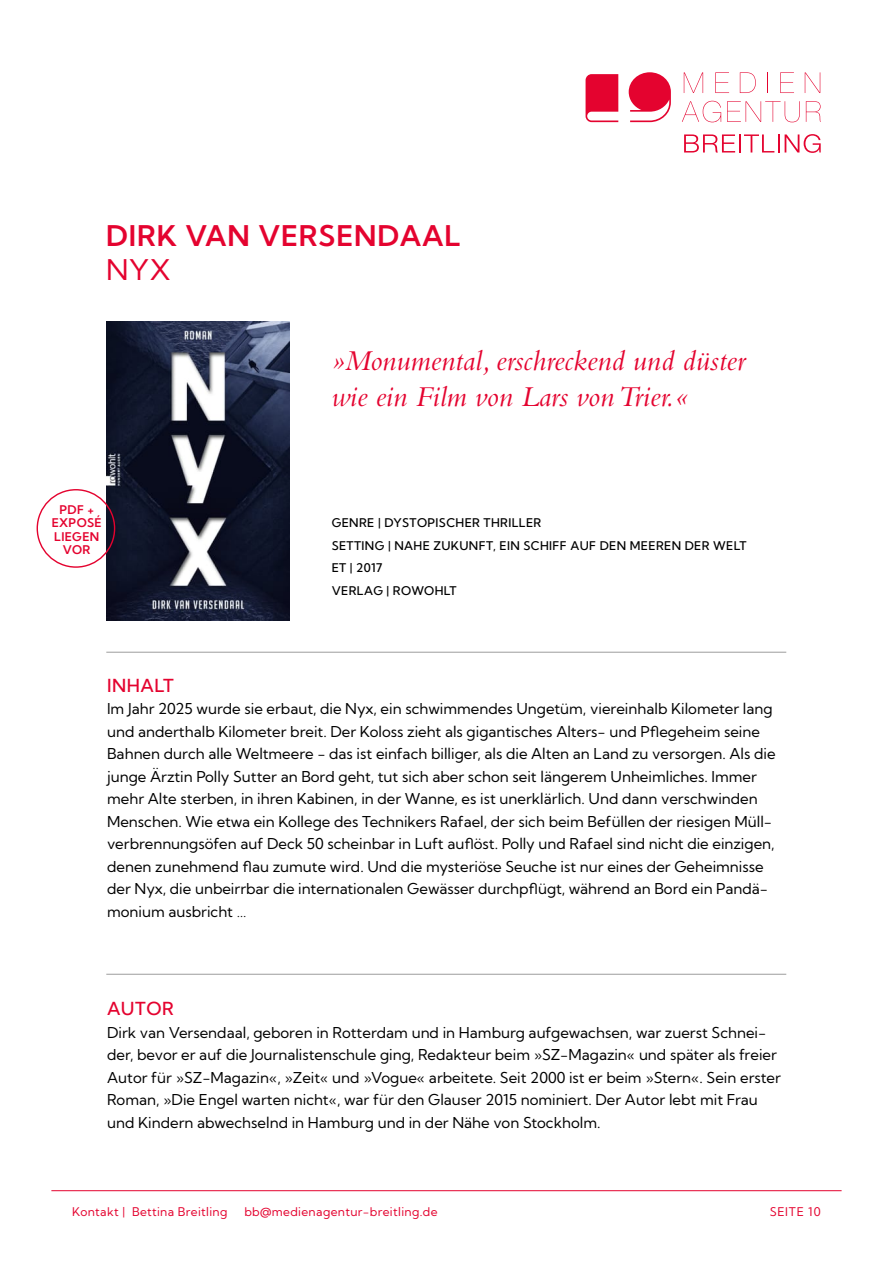
<style>
.page{position:relative;width:893px;height:1263px;background:#fff}
.page>*{position:absolute;margin:0;border:0;box-sizing:border-box;transform-origin:0 0}
.t1{font:italic 30px/36px "Bembo Std";color:#e4032f}
.t2{font:600 28.5px "Kumbh Sans";letter-spacing:.03em;color:#e4032f}
.t3{font:28.5px "Kumbh Sans";color:#e4032f}
.t4{font:500 18px "Kumbh Sans";letter-spacing:.03em;color:#e4032f}
.t5{font:15px/22.5px "Kumbh Sans";color:#000}
.t6{font:500 12px/22.5px "Kumbh Sans";letter-spacing:.03em;color:#000}
.t7{font:12px "Kumbh Sans";letter-spacing:.03em;color:#e4032f}
.t8{font:600 12px/13.5px "Kumbh Sans";letter-spacing:.03em;color:#e4032f;text-align:center}
</style>
<div class="page">
<hr style="left:51px;top:1190px;width:791px;height:1px;background:#e4032f">
<hr style="left:106px;top:652px;width:680px;height:1px;background:#9d9d9c">
<hr style="left:106px;top:974px;width:680px;height:1px;background:#9d9d9c">
<svg style="left:586px;top:74px;width:32px;height:48px"></svg>
<svg style="left:629px;top:72px;width:42px;height:50px"></svg>
<svg style="left:684px;top:72px;width:19px;height:21px"></svg>
<svg style="left:715px;top:72px;width:14px;height:21px"></svg>
<svg style="left:740px;top:72px;width:16px;height:21px"></svg>
<svg style="left:767px;top:72px;width:1px;height:21px"></svg>
<svg style="left:780px;top:72px;width:14px;height:21px"></svg>
<svg style="left:805px;top:72px;width:15px;height:21px"></svg>
<svg style="left:682px;top:101px;width:39px;height:21px"></svg>
<svg style="left:727px;top:101px;width:73px;height:21px"></svg>
<svg style="left:806px;top:101px;width:15px;height:21px"></svg>
<svg style="left:684px;top:134px;width:95px;height:18px"></svg>
<svg style="left:785px;top:134px;width:36px;height:19px"></svg>
<img style="left:107px;top:321px;width:182px;height:299px">
<div style="left:37px;top:489px;width:78px;height:79px;border:1px solid #e4032f;border-radius:50%"></div>
<h2 class="t2" style="left:106px;top:218px;width:356px">DIRK VAN VERSENDAAL</h2>
<h2 class="t3" style="left:106px;top:252px;width:66px">NYX</h2>
<p class="t8" style="left:52px;top:502px;width:51px">PDF +<br>EXPOSÉ<br>LIEGEN<br>VOR</p>
<h1 class="t1" style="left:332px;top:342px;width:415px">»Monumental, erschreckend und düster wie ein Film von Lars von Trier.«</h1>
<p class="t6" style="left:332px;top:511px;width:416px">GENRE | DYSTOPISCHER THRILLER<br>SETTING | NAHE ZUKUNFT, EIN SCHIFF AUF DEN MEEREN DER WELT<br>ET | 2017<br>VERLAG | ROWOHLT</p>
<p class="t4" style="left:107px;top:674px;width:68px">INHALT</p>
<p class="t5" style="left:107px;top:698px;width:670px">Im Jahr 2025 wurde sie erbaut, die Nyx, ein schwimmendes Ungetüm, viereinhalb Kilometer lang und anderthalb Kilometer breit. Der Koloss zieht als gigantisches Alters- und Pflegeheim seine Bahnen durch alle Weltmeere - das ist einfach billiger, als die Alten an Land zu versorgen. Als die junge Ärztin Polly Sutter an Bord geht, tut sich aber schon seit längerem Unheimliches. Immer mehr Alte sterben, in ihren Kabinen, in der Wanne, es ist unerklärlich. Und dann verschwinden Menschen. Wie etwa ein Kollege des Technikers Rafael, der sich beim Befüllen der riesigen Müll&shy;verbrennungsöfen auf Deck 50 scheinbar in Luft auflöst. Polly und Rafael sind nicht die einzigen, denen zunehmend flau zumute wird. Und die mysteriöse Seuche ist nur eines der Geheimnisse der Nyx, die unbeirrbar die internationalen Gewässer durchpflügt, während an Bord ein Pandä&shy;monium ausbricht …</p>
<p class="t4" style="left:107px;top:997px;width:68px">AUTOR</p>
<p class="t5" style="left:107px;top:1021px;width:675px">Dirk van Versendaal, geboren in Rotterdam und in Hamburg aufgewachsen, war zuerst Schnei&shy;der, bevor er auf die Journalistenschule ging, Redakteur beim »SZ-Magazin« und später als freier Autor für »SZ-Magazin«, »Zeit« und »Vogue« arbeitete. Seit 2000 ist er beim »Stern«. Sein erster Roman, »Die Engel warten nicht«, war für den Glauser 2015 nominiert. Der Autor lebt mit Frau und Kindern abwechselnd in Hamburg und in der Nähe von Stockholm.</p>
<p class="t7" style="left:72px;top:1204px;width:157px">Kontakt | Bettina Breitling</p>
<p class="t7" style="left:244px;top:1204px;width:195px">bb@medienagentur-breitling.de</p>
<p class="t7" style="left:770px;top:1204px;width:53px">SEITE 10</p>
</div>
